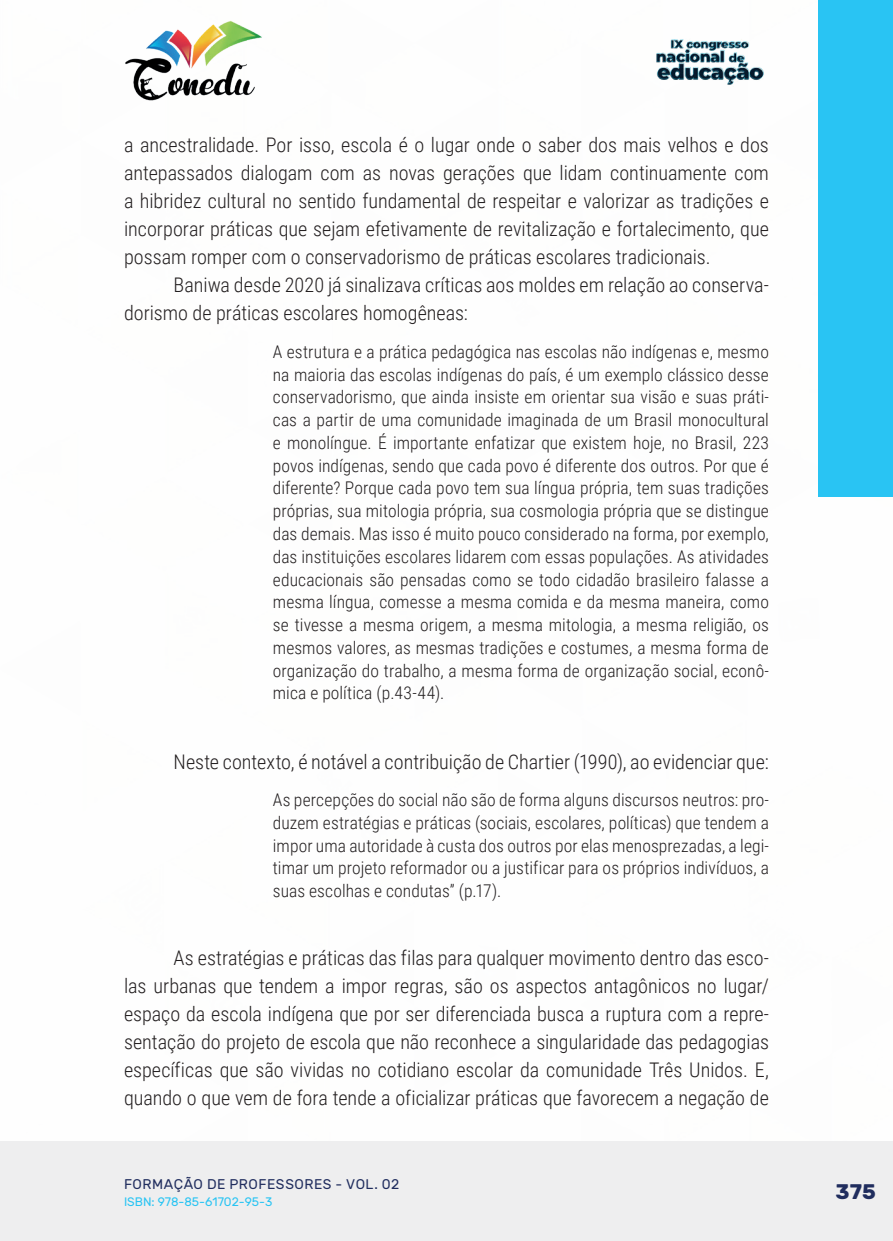
<style>
.page{position:relative;width:893px;height:1241px;background:#fff}
.page>*{position:absolute;margin:0;border:0;box-sizing:border-box;transform-origin:0 0}
.t1{font:700 21px "Rubik";color:#202d5e}
._9_CORPO{font:300 20.12px/28px "Roboto Condensed";color:#231f20;text-align:justify}
._16_CITACAO{font:300 17.5px/22.8px "Roboto Condensed";letter-spacing:.005em;color:#231f20;text-align:justify}
.t2{font:14px "Rubik";letter-spacing:.035em;color:#202d5e}
.t3{font:12.25px "Rubik";color:#29c4f3}
</style>
<div class="page">
<div style="left:0;top:1141px;width:893px;height:99px;background:#eeeeef"></div>
<div style="left:819px;top:0;width:74px;height:496px;background:#29c4f3"></div>
<img style="left:125px;top:20px;width:137px;height:81px">
<img style="left:656px;top:39px;width:108px;height:46px">
<p class="_9_CORPO" style="left:124px;top:130px;width:646px">a ancestralidade. Por isso, escola é o lugar onde o saber dos mais velhos e dos antepassados dialogam com as novas gerações que lidam continuamente com a hibridez cultural no sentido fundamental de respeitar e valorizar as tradições e incorporar práticas que sejam efetivamente de revitalização e fortalecimento, que possam romper com o conservadorismo de práticas escolares tradicionais.</p>
<p class="_9_CORPO" style="left:124px;top:270px;width:646px;text-indent:50px">Baniwa desde 2020 já sinalizava críticas aos moldes em relação ao conserva&shy;dorismo de práticas escolares homogêneas:</p>
<p class="_16_CITACAO" style="left:273px;top:339px;width:498px">A estrutura e a prática pedagógica nas escolas não indígenas e, mesmo na maioria das escolas indígenas do país, é um exemplo clássico desse conservadorismo, que ainda insiste em orientar sua visão e suas práti&shy;cas a partir de uma comunidade imaginada de um Brasil monocultural e monolíngue. É importante enfatizar que existem hoje, no Brasil, 223 povos indígenas, sendo que cada povo é diferente dos outros. Por que é diferente? Porque cada povo tem sua língua própria, tem suas tradições próprias, sua mitologia própria, sua cosmologia própria que se distingue das demais. Mas isso é muito pouco considerado na forma, por exemplo, das instituições escolares lidarem com essas populações. As atividades educacionais são pensadas como se todo cidadão brasileiro falasse a mesma língua, comesse a mesma comida e da mesma maneira, como se tivesse a mesma origem, a mesma mitologia, a mesma religião, os mesmos valores, as mesmas tradições e costumes, a mesma forma de organização do trabalho, a mesma forma de organização social, econô&shy;mica e política (p.43-44).</p>
<p class="_9_CORPO" style="left:174px;top:746px;width:597px">Neste contexto, é notável a contribuição de Chartier (1990), ao evidenciar que:</p>
<p class="_16_CITACAO" style="left:273px;top:787px;width:498px">As percepções do social não são de forma alguns discursos neutros: pro&shy;duzem estratégias e práticas (sociais, escolares, políticas) que tendem a impor uma autoridade à custa dos outros por elas menosprezadas, a legi&shy;timar um projeto reformador ou a justificar para os próprios indivíduos, a suas escolhas e condutas” (p.17).</p>
<p class="_9_CORPO" style="left:124px;top:942px;width:646px;text-indent:50px">As estratégias e práticas das filas para qualquer movimento dentro das esco&shy;las urbanas que tendem a impor regras, são os aspectos antagônicos no lugar/ espaço da escola indígena que por ser diferenciada busca a ruptura com a repre&shy;sentação do projeto de escola que não reconhece a singularidade das pedagogias específicas que são vividas no cotidiano escolar da comunidade Três Unidos. E, quando o que vem de fora tende a oficializar práticas que favorecem a negação de</p>
<p class="t2" style="left:124px;top:1175px;width:277px">FORMAÇÃO DE PROFESSORES - VOL. 02</p>
<p class="t3" style="left:124px;top:1194px;width:150px">ISBN: 978-85-61702-95-3</p>
<p class="t1" style="left:836px;top:1179px;width:42px">375</p>
</div>
